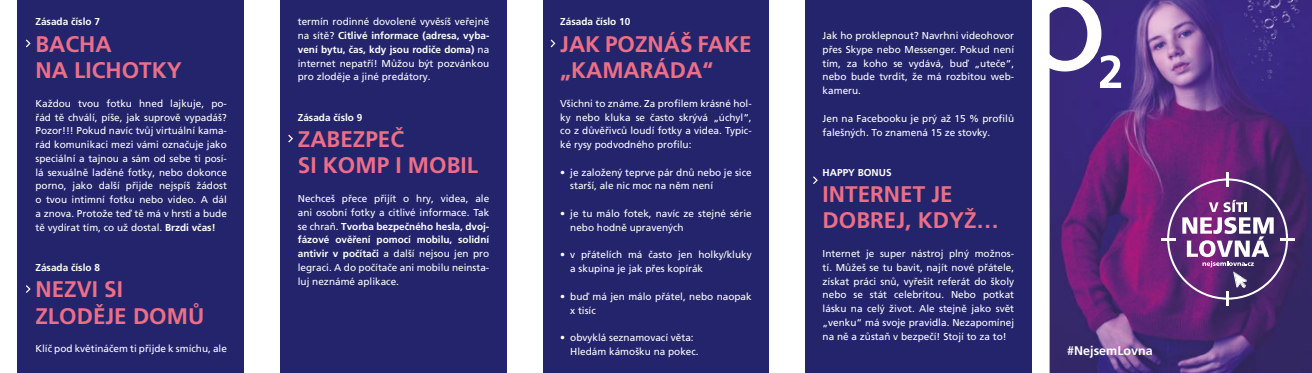
<style>
.page{position:relative;width:1312px;height:373px;background:#fff}
.page>*{position:absolute;margin:0;border:0;box-sizing:border-box;transform-origin:0 0}
.t1{font:700 22.5px/26.2px "Frutiger LT Pro";color:#ed6f87}
.t2{font:700 12.5px "Frutiger LT Pro";color:#fff}
.t3{font:10px/13.8px "Frutiger LT Pro";color:#fff;text-align:justify}
.t4{font:700 10px "Frutiger LT Pro";color:#fff}
.s1{font-weight:700}
</style>
<div class="page">
<div style="left:18px;top:0;width:1013px;height:372px;background:#24246c"></div>
<svg style="left:288px;top:134px;width:5px;height:8px"></svg>
<svg style="left:550px;top:39px;width:5px;height:8px"></svg>
<svg style="left:813px;top:176px;width:4px;height:8px"></svg>
<svg style="left:26px;top:39px;width:5px;height:8px"></svg>
<svg style="left:26px;top:285px;width:5px;height:7px"></svg>
<div style="left:244px;top:0;width:36px;height:372px;background:#fff"></div>
<div style="left:507px;top:0;width:35px;height:372px;background:#fff"></div>
<div style="left:769px;top:0;width:35px;height:372px;background:#fff"></div>
<img style="left:1049px;top:0;width:262px;height:372px">
<hr style="left:1225px;top:172px;width:3px;height:14px;background:#fff">
<hr style="left:1225px;top:291px;width:3px;height:14px;background:#fff">
<hr style="left:1279px;top:237px;width:14px;height:3px;background:#fff">
<hr style="left:1160px;top:237px;width:14px;height:3px;background:#fff">
<svg style="left:1166px;top:178px;width:121px;height:121px;background:#744e89"></svg>
<svg style="left:1049px;top:0;width:71px;height:87px"></svg>
<img style="left:1206px;top:0;width:105px;height:121px">
<p class="t4" style="left:35px;top:16px;width:66px">Zásada číslo 7</p>
<h1 class="t1" style="left:35px;top:31px;width:148px">BACHA<br>NA LICHOTKY</h1>
<p class="t3" style="left:35px;top:96px;width:193px">Každou tvou fotku hned lajkuje, po&shy;řád tě chválí, píše, jak suprově vypadáš?<br>Pozor!!! Pokud navíc tvůj virtuální kama&shy;rád komunikaci mezi vámi označuje jako speciální a tajnou a sám od sebe ti posí&shy;lá sexuálně laděné fotky, nebo dokonce porno, jako další přijde nejspíš žádost o tvou intimní fotku nebo video. A dál a znova. Protože teď tě má v hrsti a bude tě vydírat tím, co už dostal. <span class="s1">Brzdi včas!</span></p>
<p class="t4" style="left:35px;top:261px;width:66px">Zásada číslo 8</p>
<h1 class="t1" style="left:35px;top:276px;width:170px">NEZVI SI<br>ZLODĚJE DOMŮ</h1>
<p class="t3" style="left:35px;top:341px;width:193px">Klíč pod květináčem ti přijde k smíchu, ale</p>
<p class="t3" style="left:298px;top:15px;width:193px">termín rodinné dovolené vyvěsíš veřejně na sítě? <span class="s1">Citlivé informace (adresa, vyba&shy;vení bytu, čas, kdy jsou rodiče doma)</span> na internet nepatří! Můžou být pozvánkou pro zloděje a jiné predátory.</p>
<p class="t4" style="left:298px;top:111px;width:66px">Zásada číslo 9</p>
<h1 class="t1" style="left:298px;top:126px;width:182px">ZABEZPEČ<br>SI KOMP I MOBIL</h1>
<p class="t3" style="left:298px;top:191px;width:193px">Nechceš přece přijít o hry, videa, ale ani osobní fotky a citlivé informace. Tak se chraň. <span class="s1">Tvorba bezpečného hesla, dvoj&shy;fázové ověření pomocí mobilu, solidní antivir v počítači</span> a další nejsou jen pro legraci. A do počítače ani mobilu neinsta&shy;luj neznámé aplikace.</p>
<p class="t4" style="left:560px;top:16px;width:72px">Zásada číslo 10</p>
<h1 class="t1" style="left:560px;top:31px;width:193px">JAK POZNÁŠ FAKE „KAMARÁDA“</h1>
<p class="t3" style="left:560px;top:96px;width:193px">Všichni to známe. Za profilem krásné hol&shy;ky nebo kluka se často skrývá „úchyl“, co z důvěřivců loudí fotky a videa. Typic&shy;ké rysy podvodného profilu:</p>
<p class="t3" style="left:570px;top:165px;width:183px;text-indent:-10px">• je založený teprve pár dnů nebo je sice starší, ale nic moc na něm není</p>
<p class="t3" style="left:570px;top:206px;width:183px;text-indent:-10px">• je tu málo fotek, navíc ze stejné série nebo hodně upravených</p>
<p class="t3" style="left:570px;top:247px;width:183px;text-indent:-10px">• v přátelích má často jen holky/kluky a skupina je jak přes kopírák</p>
<p class="t3" style="left:570px;top:289px;width:183px;text-indent:-10px">• buď má jen málo přátel, nebo naopak x tisíc</p>
<p class="t3" style="left:570px;top:330px;width:130px;text-indent:-10px">• obvyklá seznamovací věta:<br>Hledám kámošku na pokec.</p>
<p class="t3" style="left:822px;top:29px;width:193px">Jak ho proklepnout? Navrhni videohovor přes Skype nebo Messenger. Pokud není tím, za koho se vydává, buď „uteče“, nebo bude tvrdit, že má rozbitou web&shy;kameru.</p>
<p class="t3" style="left:822px;top:111px;width:193px">Jen na Facebooku je prý až 15 % profilů falešných. To znamená 15 ze stovky.</p>
<p class="t4" style="left:822px;top:166px;width:70px">HAPPY BONUS</p>
<h1 class="t1" style="left:822px;top:181px;width:178px">INTERNET JE<br>DOBREJ, KDYŽ…</h1>
<p class="t3" style="left:822px;top:246px;width:193px">Internet je super nástroj plný možnos&shy;tí. Můžeš se tu bavit, najít nové přátele, získat práci snů, vyřešit referát do školy nebo se stát celebritou. Nebo potkat lásku na celý život. Ale stejně jako svět „venku“ má svoje pravidla. Nezapomínej na ně a zůstaň v bezpečí! Stojí to za to!</p>
<p class="t2" style="left:1067px;top:343px;width:87px">#NejsemLovna</p>
</div>
